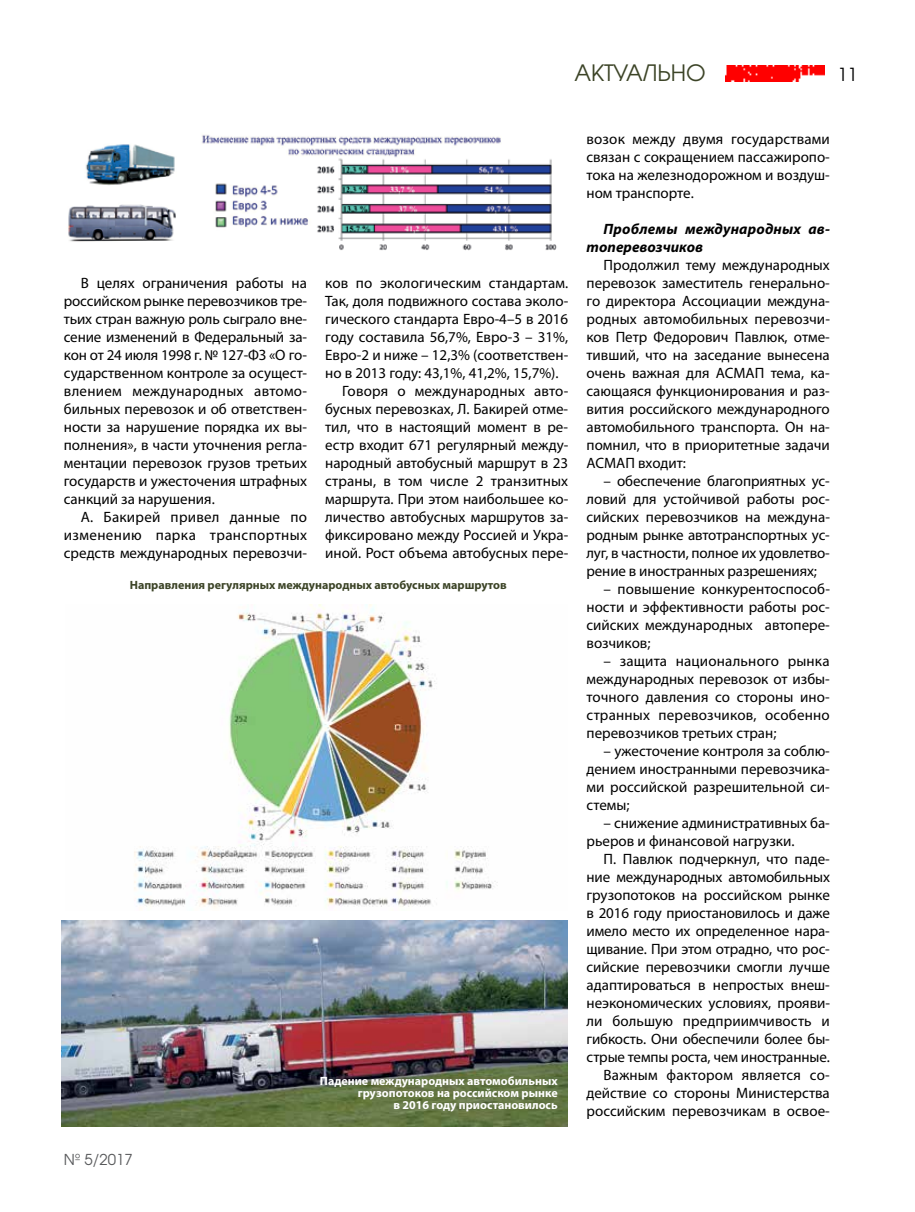
<style>
.page{position:relative;width:915px;height:1212px;background:#fff}
.page>*{position:absolute;margin:0;border:0;box-sizing:border-box;transform-origin:0 0}
.t1{font:22.5px "AG Avalanche C";color:#3c4427}
.t2{font:18px "AG Avalanche C";color:#000}
.t3{font:15px/18px "Myriad Pro";color:#000;text-align:justify}
.t4{font:italic 700 15px/18px "Myriad Pro";letter-spacing:.01em;color:#000}
.t5{font:15px "AG Avalanche C";color:#58595b}
.t6{font:700 12px/12px "Myriad Pro";color:#fff;text-align:right}
.t7{font:700 12px "Myriad Pro";color:#3c4427}
</style>
<div class="page">
<img style="left:725px;top:65px;width:99px;height:17px">
<img style="left:68px;top:135px;width:489px;height:116px">
<img style="left:134px;top:604px;width:364px;height:305px">
<img style="left:62px;top:921px;width:505px;height:206px">
<h1 class="t1" style="left:574px;top:59px;width:133px">АКТУАЛЬНО</h1>
<p class="t2" style="left:837px;top:63px;width:21px">11</p>
<p class="t3" style="left:64px;top:274px;width:245px;text-indent:17px">В целях ограничения работы на российском рынке перевозчиков тре&shy;тьих стран важную роль сыграло вне&shy;сение изменений в Федеральный за&shy;кон от 24 июля 1998 г. № 127-ФЗ «О го&shy;сударственном контроле за осущест&shy;влением международных автомо&shy;бильных перевозок и об ответствен&shy;ности за нарушение порядка их вы&shy;полнения», в части уточнения регла&shy;ментации перевозок грузов третьих государств и ужесточения штрафных санкций за нарушения.</p>
<p class="t3" style="left:64px;top:508px;width:245px;text-indent:17px">А. Бакирей привел данные по изменению парка транспортных средств международных перевозчи-</p>
<p class="t3" style="left:325px;top:274px;width:244px">ков по экологическим стандартам.</p>
<p class="t3" style="left:325px;top:292px;width:244px">Так, доля подвижного состава эколо-</p>
<p class="t3" style="left:325px;top:310px;width:244px">гического стандарта Евро-4–5 в 2016</p>
<p class="t3" style="left:325px;top:328px;width:244px">году составила 56,7%, Евро-3 – 31%,</p>
<p class="t3" style="left:325px;top:346px;width:244px">Евро-2 и ниже – 12,3% (соответствен-</p>
<p class="t3" style="left:325px;top:364px;width:235px">но в 2013 году: 43,1%, 41,2%, 15,7%).</p>
<p class="t3" style="left:342px;top:382px;width:227px">Говоря о международных авто-</p>
<p class="t3" style="left:325px;top:400px;width:244px">бусных перевозках, Л. Бакирей отме-</p>
<p class="t3" style="left:325px;top:418px;width:244px">тил, что в настоящий момент в ре-</p>
<p class="t3" style="left:325px;top:436px;width:244px">естр входит 671 регулярный между-</p>
<p class="t3" style="left:325px;top:454px;width:244px">народный автобусный маршрут в 23</p>
<p class="t3" style="left:325px;top:472px;width:244px">страны, в том числе 2 транзитных</p>
<p class="t3" style="left:325px;top:490px;width:244px">маршрута. При этом наибольшее ко-</p>
<p class="t3" style="left:325px;top:508px;width:244px">личество автобусных маршрутов за-</p>
<p class="t3" style="left:325px;top:526px;width:244px">фиксировано между Россией и Укра-</p>
<p class="t3" style="left:325px;top:544px;width:244px">иной. Рост объема автобусных пере-</p>
<p class="t7" style="left:130px;top:577px;width:378px">Направления регулярных международных автобусных маршрутов</p>
<p class="t5" style="left:64px;top:1150px;width:70px">№ 5/2017</p>
<p class="t6" style="left:320px;top:1074px;width:239px">Падение международных автомобильных грузопотоков на российском рынке<br>в 2016 году приостановилось</p>
<p class="t3" style="left:586px;top:130px;width:245px">возок между двумя государствами связан с сокращением пассажиропо&shy;тока на железнодорожном и воздуш&shy;ном транспорте.</p>
<p class="t4" style="left:586px;top:219px;width:245px;text-indent:17px">Проблемы международных ав&shy;топеревозчиков</p>
<p class="t3" style="left:586px;top:256px;width:245px;text-indent:17px">Продолжил тему международных перевозок заместитель генерально&shy;го директора Ассоциации междуна&shy;родных автомобильных перевозчи&shy;ков Петр Федорович Павлюк, отме&shy;тивший, что на заседание вынесена очень важная для АСМАП тема, ка&shy;сающаяся функционирования и раз&shy;вития российского международного автомобильного транспорта. Он на&shy;помнил, что в приоритетные задачи АСМАП входит:</p>
<p class="t3" style="left:586px;top:472px;width:245px;text-indent:17px">– обеспечение благоприятных ус&shy;ловий для устойчивой работы рос&shy;сийских перевозчиков на междуна&shy;родным рынке автотранспортных ус&shy;луг, в частности, полное их удовлетво&shy;рение в иностранных разрешениях;</p>
<p class="t3" style="left:586px;top:580px;width:245px;text-indent:17px">– повышение конкурентоспособ&shy;ности и эффективности работы рос&shy;сийских международных автопере&shy;возчиков;</p>
<p class="t3" style="left:586px;top:652px;width:245px;text-indent:17px">– защита национального рынка международных перевозок от избы&shy;точного давления со стороны ино&shy;странных перевозчиков, особенно перевозчиков третьих стран;</p>
<p class="t3" style="left:586px;top:742px;width:245px;text-indent:17px">– ужесточение контроля за соблю&shy;дением иностранными перевозчика&shy;ми российской разрешительной си&shy;стемы;</p>
<p class="t3" style="left:586px;top:814px;width:245px;text-indent:17px">– снижение административных ба&shy;рьеров и финансовой нагрузки.</p>
<p class="t3" style="left:586px;top:850px;width:245px;text-align:right">П. Павлюк подчеркнул, что паде&shy;ние международных автомобильных грузопотоков на российском рынке в 2016 году приостановилось и даже имело место их определенное нара&shy;щивание. При этом отрадно, что рос&shy;сийские перевозчики смогли лучше адаптироваться в непростых внеш&shy;неэкономических условиях, прояви&shy;ли большую предприимчивость и гибкость. Они обеспечили более бы&shy;стрые темпы роста, чем иностранные.<br>Важным фактором является со&shy;действие со стороны Министерства российским перевозчикам в освое-</p>
</div>
